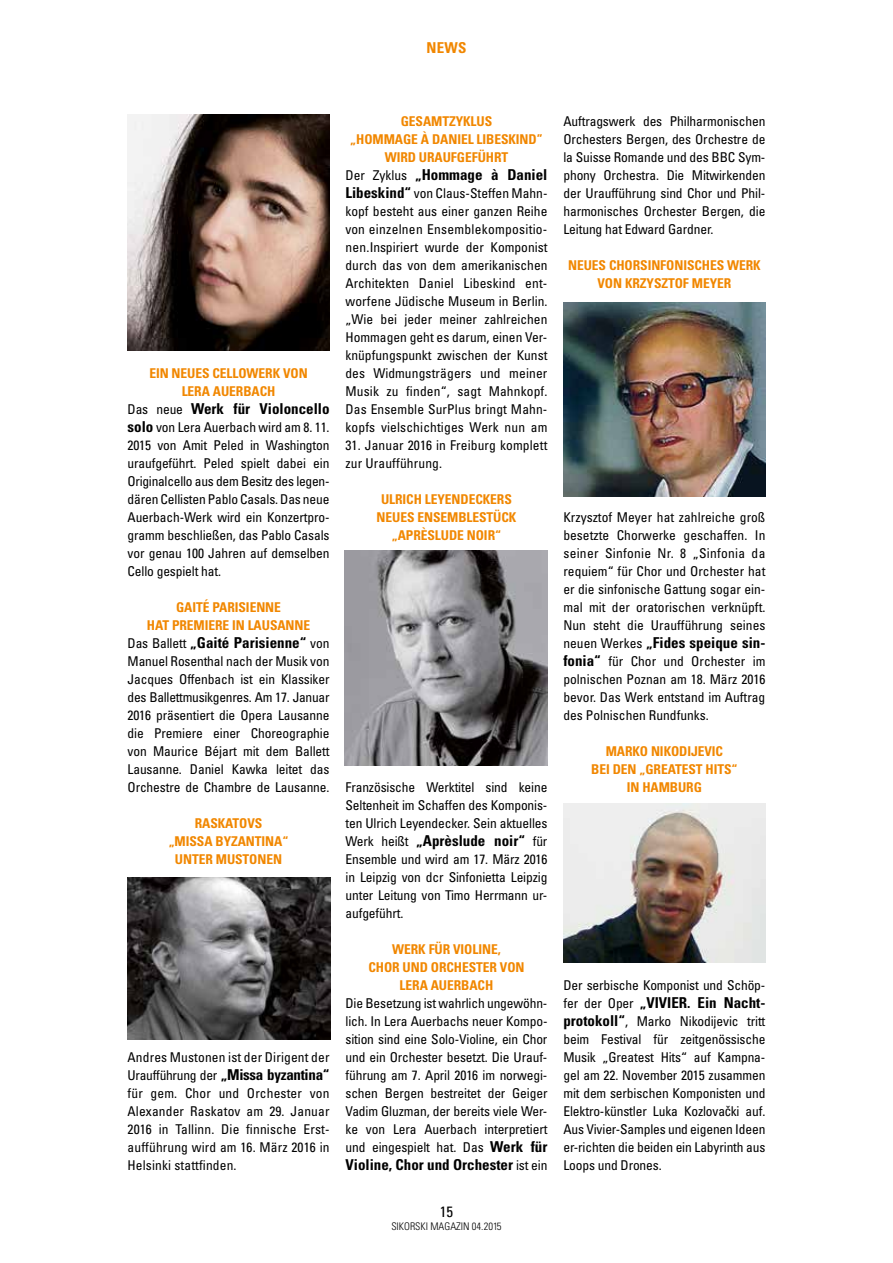
<style>
.page{position:relative;width:893px;height:1263px;background:#fff}
.page>*{position:absolute;margin:0;border:0;box-sizing:border-box;transform-origin:0 0}
.t1{font:700 condensed 15px "Univers LT Std";color:#000}
.t2{font:700 condensed 15px "Univers LT Std";letter-spacing:-.02em;color:#000}
.t3{font:700 condensed 15px "Univers LT Std";color:#f18700}
.t4{font:condensed 15px "Univers LT Std";color:#000}
.t5{font:condensed 13.5px/18px "Univers LT Std";letter-spacing:-.01em;color:#000;text-align:justify}
.t6{font:700 condensed 13.5px/18px "Univers LT Std";letter-spacing:-.005em;color:#f18700;text-align:center}
.t7{font:condensed 13.5px/18px "Univers LT Std";letter-spacing:.01em;color:#000}
.t8{font:300 condensed 10.5px "Univers LT Std";color:#000}
.s1{font-weight:400;font-size:13.5px}
.s2{font-weight:700;font-size:15px}
.s3{font-family:"Helvetica Neue LTW1 G"}
</style>
<div class="page">
<img style="left:128px;top:115px;width:202px;height:236px">
<img style="left:128px;top:878px;width:202px;height:162px">
<img style="left:563px;top:303px;width:202px;height:193px">
<img style="left:563px;top:804px;width:202px;height:158px">
<img style="left:345px;top:550px;width:202px;height:215px">
<p class="t3" style="left:426px;top:39px;width:42px">NEWS</p>
<p class="t6" style="left:149px;top:364px;width:160px">EIN NEUES CELLOWERK VON<br>LERA AUERBACH</p>
<p class="t1" style="left:128px;top:399px;width:203px"><span class="s1">Das neue</span> Werk für Violoncello</p>
<p class="t5" style="left:128px;top:418px;width:203px"><span class="s2">solo</span> von Lera Auerbach wird am 8. 11.<br>2015 von Amit Peled in Washington uraufgeführt. Peled spielt dabei ein Originalcello aus dem Besitz des legen&shy;dären Cellisten Pablo Casals. Das neue Auerbach-Werk wird ein Konzertpro&shy;gramm beschließen, das Pablo Casals vor genau 100 Jahren auf demselben Cello gespielt hat.</p>
<p class="t6" style="left:147px;top:598px;width:165px">GAITÉ PARISIENNE<br>HAT PREMIERE IN LAUSANNE</p>
<p class="t1" style="left:128px;top:633px;width:203px"><span class="s1">Das Ballett</span> „Gaité Parisienne“ <span class="s1">von</span></p>
<p class="t5" style="left:128px;top:652px;width:203px">Manuel Rosenthal nach der Musik von Jacques Offenbach ist ein Klassiker des Ballettmusikgenres. Am 17. Januar 2016 präsentiert die Opera Lausanne die Premiere einer Choreographie von Maurice Béjart mit dem Ballett Lausanne. Daniel Kawka leitet das Orchestre de Chambre de Lausanne.</p>
<p class="t6" style="left:169px;top:814px;width:121px">RASKATOVS<br>„MISSA BYZANTINA“<br>UNTER MUSTONEN</p>
<p class="t7" style="left:128px;top:1048px;width:203px">Andres Mustonen ist der Dirigent der</p>
<p class="t2" style="left:128px;top:1065px;width:203px"><span class="s1">Uraufführung der</span> „Missa byzantina“</p>
<p class="t5" style="left:128px;top:1084px;width:204px">für gem. Chor und Orchester von Alexander Raskatov am 29. Januar 2016 in Tallinn. Die finnische Erst&shy;aufführung wird am 16. März 2016 in Helsinki stattfinden.</p>
<p class="t6" style="left:350px;top:112px;width:194px">GESAMTZYKLUS<br>„HOMMAGE À DANIEL LIBESKIND”<br>WIRD URAUFGEFÜHRT</p>
<p class="t1" style="left:345px;top:165px;width:203px"><span class="s1">Der Zyklus</span> „Hommage à Daniel</p>
<p class="t5" style="left:345px;top:184px;width:203px"><span class="s2">Libeskind“</span> von Claus-Steffen Mahn&shy;kopf besteht aus einer ganzen Reihe von einzelnen Ensemblekompositio&shy;nen.Inspiriert wurde der Komponist durch das von dem amerikanischen Architekten Daniel Libeskind ent&shy;worfene Jüdische Museum in Berlin. „Wie bei jeder meiner zahlreichen Hommagen geht es darum, einen Ver&shy;knüpfungspunkt zwischen der Kunst des Widmungsträgers und meiner Musik zu finden“, sagt Mahnkopf.<br>Das Ensemble SurPlus bringt Mahn&shy;kopfs vielschichtiges Werk nun am</p>
<p class="t7" style="left:345px;top:436px;width:203px">31. Januar 2016 in Freiburg komplett zur Uraufführung.</p>
<p class="t6" style="left:377px;top:490px;width:141px">ULRICH LEYENDECKERS<br>NEUES ENSEMBLESTÜCK „APRÈSLUDE NOIR“</p>
<p class="t5" style="left:345px;top:778px;width:203px">Französische Werktitel sind keine Seltenheit im Schaffen des Komponis&shy;ten Ulrich Leyendecker. Sein aktuelles</p>
<p class="t1" style="left:345px;top:831px;width:203px"><span class="s1">Werk heißt</span> „Aprèslude noir“ <span class="s1">für</span></p>
<p class="t5" style="left:345px;top:850px;width:203px">Ensemble und wird am 17. März 2016 in Leipzig von dcr Sinfonietta Leipzig unter Leitung von Timo Herrmann ur&shy;aufgeführt.</p>
<p class="t6" style="left:368px;top:940px;width:158px">WERK FÜR VIOLINE,<br>CHOR UND ORCHESTER VON<br>LERA AUERBACH</p>
<p class="t5" style="left:345px;top:994px;width:203px">Die Besetzung ist wahrlich ungewöhn&shy;lich. In Lera Auerbachs neuer Kompo&shy;sition sind eine Solo-Violine, ein Chor und ein Orchester besetzt. Die Urauf&shy;führung am 7. April 2016 im norwegi&shy;schen Bergen bestreitet der Geiger Vadim Gluzman, der bereits viele Wer&shy;ke von Lera Auerbach interpretiert und eingespielt hat. Das <span class="s2">Werk für</span></p>
<p class="t1" style="left:345px;top:1155px;width:203px">Violine, Chor und Orchester <span class="s1">ist ein</span></p>
<p class="t4" style="left:440px;top:1202px;width:15px">15</p>
<p class="t8" style="left:391px;top:1219px;width:112px">SIKORSKI MAGAZIN 04.2015</p>
<p class="t5" style="left:563px;top:112px;width:204px">Auftragswerk des Philharmonischen Orchesters Bergen, des Orchestre de la Suisse Romande und des BBC Sym&shy;phony Orchestra. Die Mitwirkenden der Uraufführung sind Chor und Phil&shy;harmonisches Orchester Bergen, die Leitung hat Edward Gardner.</p>
<p class="t6" style="left:568px;top:256px;width:194px">NEUES CHORSINFONISCHES WERK<br>VON KRZYSZTOF MEYER</p>
<p class="t5" style="left:563px;top:508px;width:203px">Krzysztof Meyer hat zahlreiche groß besetzte Chorwerke geschaffen. In seiner Sinfonie Nr. 8 „Sinfonia da requiem“ für Chor und Orchester hat er die sinfonische Gattung sogar ein&shy;mal mit der oratorischen verknüpft.<br>Nun steht die Uraufführung seines</p>
<p class="t1" style="left:563px;top:633px;width:203px"><span class="s1">neuen Werkes</span> „Fides speique sin-</p>
<p class="t5" style="left:563px;top:652px;width:203px"><span class="s2">fonia“</span> für Chor und Orchester im polnischen Poznan am 18. März 2016 bevor. Das Werk entstand im Auftrag des Polnischen Rundfunks.</p>
<p class="t6" style="left:591px;top:742px;width:148px">MARKO NIKODIJEVIC<br>BEI DEN „GREATEST HITS“<br>IN HAMBURG</p>
<p class="t5" style="left:563px;top:976px;width:203px">Der serbische Komponist und Schöp-</p>
<p class="t1" style="left:563px;top:993px;width:203px"><span class="s1">fer der Oper</span> „VIVIER. Ein Nacht-</p>
<p class="t5" style="left:563px;top:1012px;width:203px"><span class="s2">protokoll“</span>, Marko Nikodijevic tritt beim Festival für zeitgenössische Musik „Greatest Hits“ auf Kampna&shy;gel am 22. November 2015 zusammen mit dem serbischen Komponisten und Elektro-künstler Luka Kozlova<span class="s3">č</span>ki auf.<br>Aus Vivier-Samples und eigenen Ideen er-richten die beiden ein Labyrinth aus Loops und Drones.</p>
</div>
